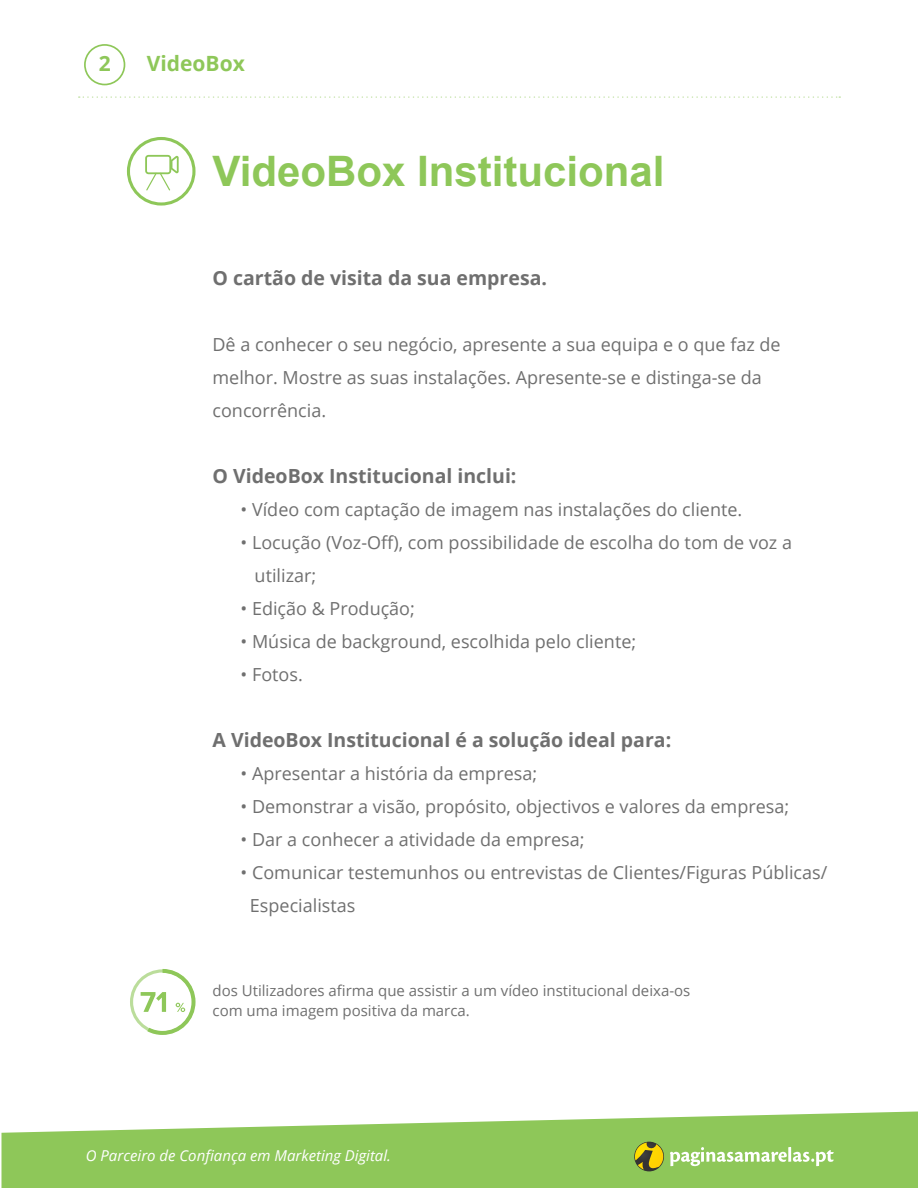
<style>
.page{position:relative;width:918px;height:1188px;background:#fff}
.page>*{position:absolute;margin:0;border:0;box-sizing:border-box;transform-origin:0 0}
.t1{font:700 42px "Arial";color:#8ec759}
.t2{font:700 21px "Open Sans";color:#8ec759}
.t3{font:700 19.5px "Open Sans";color:#6f6f6f}
.t4{font:18px/33px "Open Sans";color:#6f6f6f}
.t5{font:15px/19.5px "Open Sans";color:#6f6f6f}
.t6{font:italic 15px "Open Sans";color:#fff}
</style>
<div class="page">
<svg style="left:2px;top:1112px;width:916px;height:76px;fill:#8ec759"></svg>
<svg style="left:634px;top:1142px;width:30px;height:29px"></svg>
<svg style="left:635px;top:1142px;width:28px;height:28px"></svg>
<svg style="left:670px;top:1147px;width:164px;height:19px"></svg>
<svg style="left:84px;top:44px;width:41px;height:41px"></svg>
<svg style="left:79px;top:96px;width:761px;height:2px"></svg>
<svg style="left:127px;top:137px;width:69px;height:69px"></svg>
<svg style="left:130px;top:969px;width:66px;height:66px"></svg>
<p class="t2" style="left:99px;top:48px;width:14px">2</p>
<p class="t2" style="left:147px;top:49px;width:100px">VideoBox</p>
<h1 class="t1" style="left:213px;top:143px;width:453px">VideoBox Institucional</h1>
<p class="t3" style="left:213px;top:264px;width:336px">O cartão de visita da sua empresa.</p>
<p class="t4" style="left:213px;top:328px;width:570px">Dê a conhecer o seu negócio, apresente a sua equipa e o que faz de melhor. Mostre as suas instalações. Apresente-se e distinga-se da concorrência.</p>
<p class="t3" style="left:213px;top:462px;width:306px">O VideoBox Institucional inclui:</p>
<p class="t4" style="left:241px;top:493px;width:503px">• Vídeo com captação de imagem nas instalações do cliente.</p>
<p class="t4" style="left:255px;top:526px;width:539px;text-indent:-14px">• Locução (Voz-Off), com possibilidade de escolha do tom de voz a utilizar;</p>
<p class="t4" style="left:241px;top:591px;width:176px">• Edição &amp; Produção;</p>
<p class="t4" style="left:241px;top:624px;width:397px">• Música de background, escolhida pelo cliente;</p>
<p class="t4" style="left:241px;top:657px;width:64px">• Fotos.</p>
<p class="t3" style="left:213px;top:726px;width:460px">A VideoBox Institucional é a solução ideal para:</p>
<p class="t4" style="left:241px;top:757px;width:298px">• Apresentar a história da empresa;</p>
<p class="t4" style="left:241px;top:790px;width:550px">• Demonstrar a visão, propósito, objectivos e valores da empresa;</p>
<p class="t4" style="left:241px;top:822px;width:346px">• Dar a conhecer a atividade da empresa;</p>
<p class="t4" style="left:250px;top:855px;width:579px;text-indent:-9px">• Comunicar testemunhos ou entrevistas de Clientes/Figuras Públicas/<br>Especialistas</p>
<p class="t5" style="left:213px;top:981px;width:479px">dos Utilizadores afirma que assistir a um vídeo institucional deixa-os com uma imagem positiva da marca.</p>
<p class="t6" style="left:86px;top:1146px;width:307px">O Parceiro de Confiança em Marketing Digital.</p>
</div>
